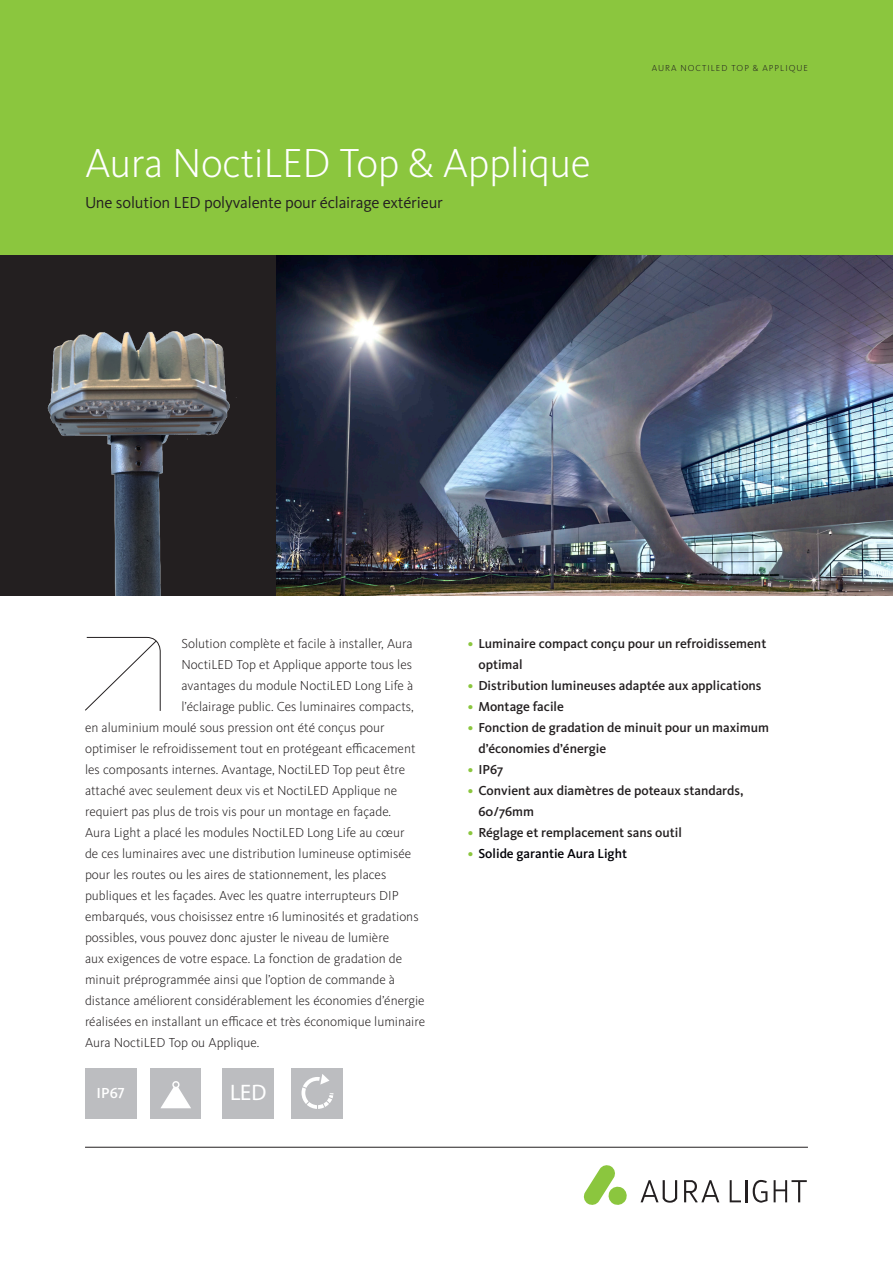
<style>
.page{position:relative;width:893px;height:1263px;background:#fff}
.page>*{position:absolute;margin:0;border:0;box-sizing:border-box;transform-origin:0 0}
.Rubrik_1{font:300 42px "Kievit Pro";letter-spacing:-.01em;color:#fff}
.t1{font:500 22.5px "Kievit OT";color:#fff}
.Rubrik_1-2{font:16.5px "Kievit Pro";letter-spacing:-.01em;color:#231f20}
.t2{font:500 15px "Kievit Pro";color:#fff}
.t3{font:300 13.5px "Kievit Pro";color:#231f20}
.t4{font:500 13.5px/21px "Kievit Pro";color:#231f20}
.t5{font:500 13.5px "Kievit Pro";color:#000006}
.Rubrik_1-3{font:300 9px "Kievit Pro";letter-spacing:.11em;color:#231f20}
.s1{color:#8bc63e}
</style>
<div class="page">
<hr style="left:85px;top:1147px;width:723px;height:1px;background:#231f20">
<div style="left:0;top:0;width:893px;height:255px;background:#8bc63e"></div>
<div style="left:0;top:255px;width:276px;height:340px;background:#231f20"></div>
<svg style="left:85px;top:637px;width:76px;height:74px"></svg>
<div style="left:223px;top:1068px;width:51px;height:50px;background:#bcbdc0"></div>
<div style="left:291px;top:1068px;width:51px;height:50px;background:#bcbdc0"></div>
<svg style="left:301px;top:1074px;width:33px;height:35px"></svg>
<div style="left:85px;top:1068px;width:51px;height:51px;background:#bcbdc0"></div>
<div style="left:151px;top:1068px;width:50px;height:50px;background:#bcbdc0"></div>
<svg style="left:161px;top:1083px;width:30px;height:25px"></svg>
<div style="left:172px;top:1081px;width:8px;height:7px;border:1px solid #fff;border-radius:50%"></div>
<img style="left:276px;top:255px;width:617px;height:340px">
<img style="left:47px;top:331px;width:190px;height:264px">
<svg style="left:584px;top:1165px;width:43px;height:40px"></svg>
<svg style="left:684px;top:1180px;width:35px;height:22px"></svg>
<svg style="left:640px;top:1180px;width:37px;height:23px"></svg>
<hr style="left:745px;top:1180px;width:2px;height:22px;background:#231f20">
<svg style="left:730px;top:1180px;width:11px;height:22px"></svg>
<svg style="left:774px;top:1180px;width:33px;height:22px"></svg>
<svg style="left:753px;top:1180px;width:14px;height:23px"></svg>
<p class="Rubrik_1" style="left:85px;top:137px;width:507px">Aura NoctiLED Top &amp; Applique</p>
<p class="Rubrik_1-2" style="left:85px;top:193px;width:359px">Une solution LED polyvalente pour éclairage extérieur</p>
<p class="Rubrik_1-3" style="left:652px;top:62px;width:158px">AURA NOCTILED TOP &amp; APPLIQUE</p>
<p class="t3" style="left:181px;top:636px;width:233px">Solution complète et facile à installer, Aura</p>
<p class="t3" style="left:181px;top:657px;width:232px">NoctiLED Top et Applique apporte tous les</p>
<p class="t3" style="left:181px;top:678px;width:233px">avantages du module NoctiLED Long Life à</p>
<p class="t3" style="left:181px;top:699px;width:234px">l’éclairage public. Ces luminaires compacts,</p>
<p class="t3" style="left:85px;top:720px;width:301px">en aluminium moulé sous pression ont été conçus pour</p>
<p class="t3" style="left:85px;top:741px;width:332px">optimiser le refroidissement tout en protégeant efficacement</p>
<p class="t3" style="left:85px;top:762px;width:322px">les composants internes. Avantage, NoctiLED Top peut être</p>
<p class="t3" style="left:85px;top:783px;width:314px">attaché avec seulement deux vis et NoctiLED Applique ne</p>
<p class="t3" style="left:85px;top:804px;width:308px">requiert pas plus de trois vis pour un montage en façade.</p>
<p class="t3" style="left:85px;top:825px;width:321px">Aura Light a placé les modules NoctiLED Long Life au cœur</p>
<p class="t3" style="left:85px;top:846px;width:328px">de ces luminaires avec une distribution lumineuse optimisée</p>
<p class="t3" style="left:85px;top:867px;width:303px">pour les routes ou les aires de stationnement, les places</p>
<p class="t3" style="left:85px;top:888px;width:315px">publiques et les façades. Avec les quatre interrupteurs DIP</p>
<p class="t3" style="left:85px;top:909px;width:335px">embarqués, vous choisissez entre 16 luminosités et gradations</p>
<p class="t3" style="left:85px;top:930px;width:306px">possibles, vous pouvez donc ajuster le niveau de lumière</p>
<p class="t3" style="left:85px;top:951px;width:319px">aux exigences de votre espace. La fonction de gradation de</p>
<p class="t3" style="left:85px;top:972px;width:312px">minuit préprogrammée ainsi que l’option de commande à</p>
<p class="t3" style="left:85px;top:993px;width:341px">distance améliorent considérablement les économies d’énergie</p>
<p class="t3" style="left:85px;top:1014px;width:342px">réalisées en installant un efficace et très économique luminaire</p>
<p class="t3" style="left:85px;top:1035px;width:176px">Aura NoctiLED Top ou Applique.</p>
<p class="t2" style="left:97px;top:1084px;width:30px">IP67</p>
<p class="t1" style="left:230px;top:1078px;width:38px">LED</p>
<p class="t4" style="left:478px;top:633px;width:289px;text-indent:-11px"><span class="s1">•</span> Luminaire compact conçu pour un refroidissement optimal</p>
<p class="t4" style="left:468px;top:675px;width:295px"><span class="s1">•</span> Distribution lumineuses adaptée aux applications</p>
<p class="t4" style="left:468px;top:696px;width:98px"><span class="s1">•</span> Montage facile</p>
<p class="t4" style="left:478px;top:717px;width:292px;text-indent:-11px"><span class="s1">•</span> Fonction de gradation de minuit pour un maximum d’économies d’énergie</p>
<p class="t4" style="left:468px;top:759px;width:37px"><span class="s1">•</span> IP67</p>
<p class="t4" style="left:478px;top:780px;width:267px;text-indent:-11px"><span class="s1">•</span> Convient aux diamètres de poteaux standards,<br>60/76mm</p>
<p class="t4" style="left:468px;top:822px;width:216px"><span class="s1">•</span> Réglage et remplacement sans outil</p>
<p class="t5" style="left:468px;top:845px;width:161px"><span class="s1">•</span> Solide garantie Aura Light</p>
</div>
